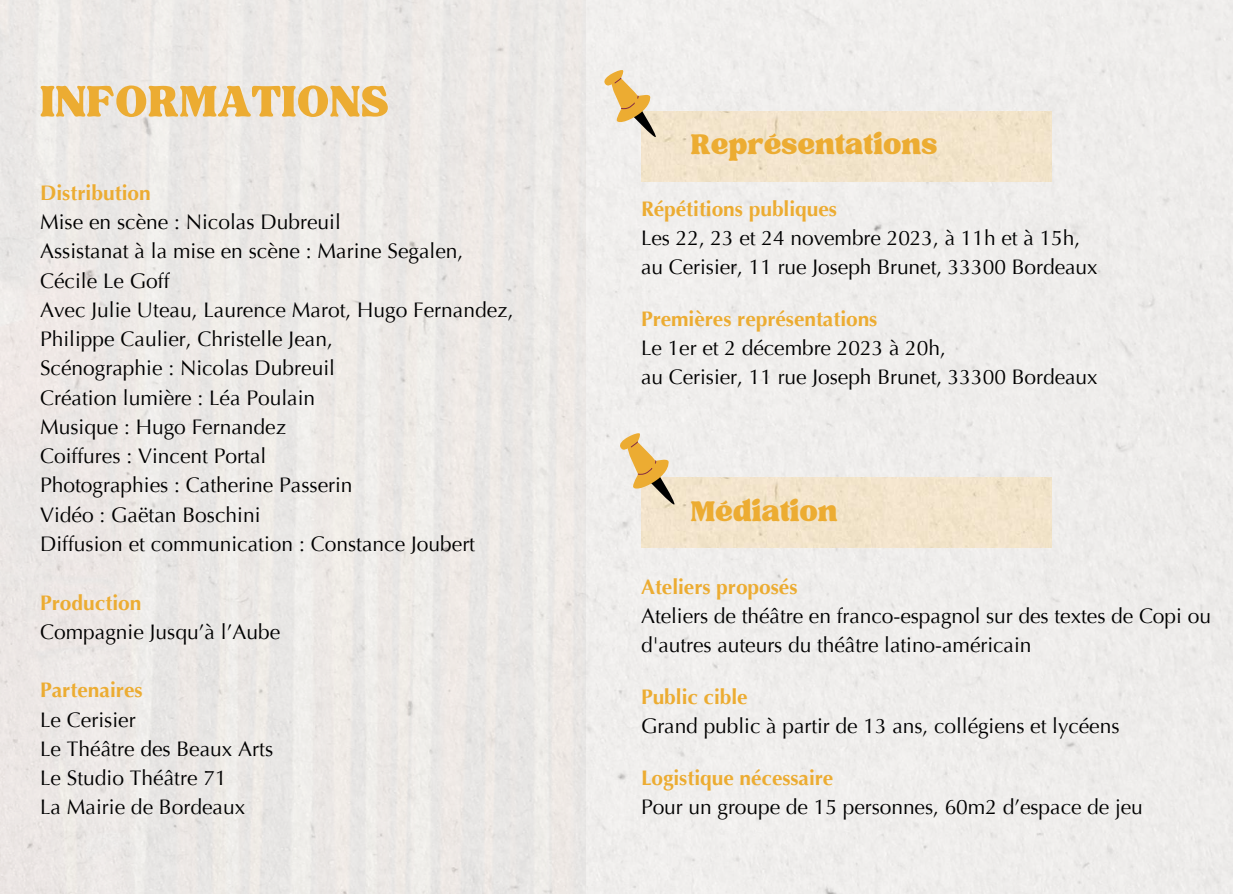
<style>
.page{position:relative;width:1233px;height:894px;background:#fff}
.page>*{position:absolute;margin:0;border:0;box-sizing:border-box;transform-origin:0 0}
.t1{font:60px "TAN Tangkiwood Display";letter-spacing:.01em;color:#ecac32}
.t2{font:39px "TAN Tangkiwood Display";letter-spacing:-.005em;color:#ecac32}
.t3{font:21px/29.2px "Optima";color:#000}
.t4{font:700 21px "Optima";letter-spacing:-.005em;color:#ecac32}
</style>
<div class="page">
<div style="left:641px;top:112px;width:411px;height:70px;background:#f3e4cb"></div>
<div style="left:641px;top:477px;width:411px;height:70px;background:#f3e4cb"></div>
<div style="left:0;top:0;width:586px;height:893px;background:#ece8e6"></div>
<svg style="left:601px;top:68px;width:56px;height:71px"></svg>
<svg style="left:617px;top:431px;width:59px;height:75px;background:#e3ceaa"></svg>
<h1 class="t1" style="left:40px;top:79px;width:350px">INFORMATIONS</h1>
<p class="t4" style="left:40px;top:180px;width:112px">Distribution</p>
<p class="t3" style="left:40px;top:207px;width:475px">Mise en scène : Nicolas Dubreuil<br>Assistanat à la mise en scène : Marine Segalen, Cécile Le Goff<br>Avec Julie Uteau, Laurence Marot, Hugo Fernandez, Philippe Caulier, Christelle Jean,<br>Scénographie : Nicolas Dubreuil<br>Création lumière : Léa Poulain<br>Musique : Hugo Fernandez<br>Coiffures : Vincent Portal<br>Photographies : Catherine Passerin<br>Vidéo : Gaëtan Boschini<br>Diffusion et communication : Constance Joubert</p>
<p class="t4" style="left:40px;top:590px;width:103px">Production</p>
<p class="t3" style="left:40px;top:617px;width:242px">Compagnie Jusqu’à l’Aube</p>
<p class="t4" style="left:40px;top:677px;width:104px">Partenaires</p>
<p class="t3" style="left:40px;top:705px;width:235px">Le Cerisier<br>Le Théâtre des Beaux Arts<br>Le Studio Théâtre 71<br>La Mairie de Bordeaux</p>
<h2 class="t2" style="left:691px;top:129px;width:248px">Représentations</h2>
<p class="t4" style="left:641px;top:196px;width:197px">Répétitions publiques</p>
<p class="t3" style="left:641px;top:223px;width:458px">Les 22, 23 et 24 novembre 2023, à 11h et à 15h, au Cerisier, 11 rue Joseph Brunet, 33300 Bordeaux</p>
<p class="t4" style="left:641px;top:306px;width:238px">Premières représentations</p>
<p class="t3" style="left:641px;top:333px;width:458px">Le 1er et 2 décembre 2023 à 20h,<br>au Cerisier, 11 rue Joseph Brunet, 33300 Bordeaux</p>
<h2 class="t2" style="left:691px;top:496px;width:148px">Médiation</h2>
<p class="t4" style="left:641px;top:574px;width:158px">Ateliers proposés</p>
<p class="t3" style="left:641px;top:601px;width:571px">Ateliers de théâtre en franco-espagnol sur des textes de Copi ou d'autres auteurs du théâtre latino-américain</p>
<p class="t4" style="left:641px;top:684px;width:108px">Public cible</p>
<p class="t3" style="left:641px;top:711px;width:480px">Grand public à partir de 13 ans, collégiens et lycéens</p>
<p class="t4" style="left:641px;top:765px;width:194px">Logistique nécessaire</p>
<p class="t3" style="left:641px;top:792px;width:503px">Pour un groupe de 15 personnes, 60m2 d’espace de jeu</p>
</div>
